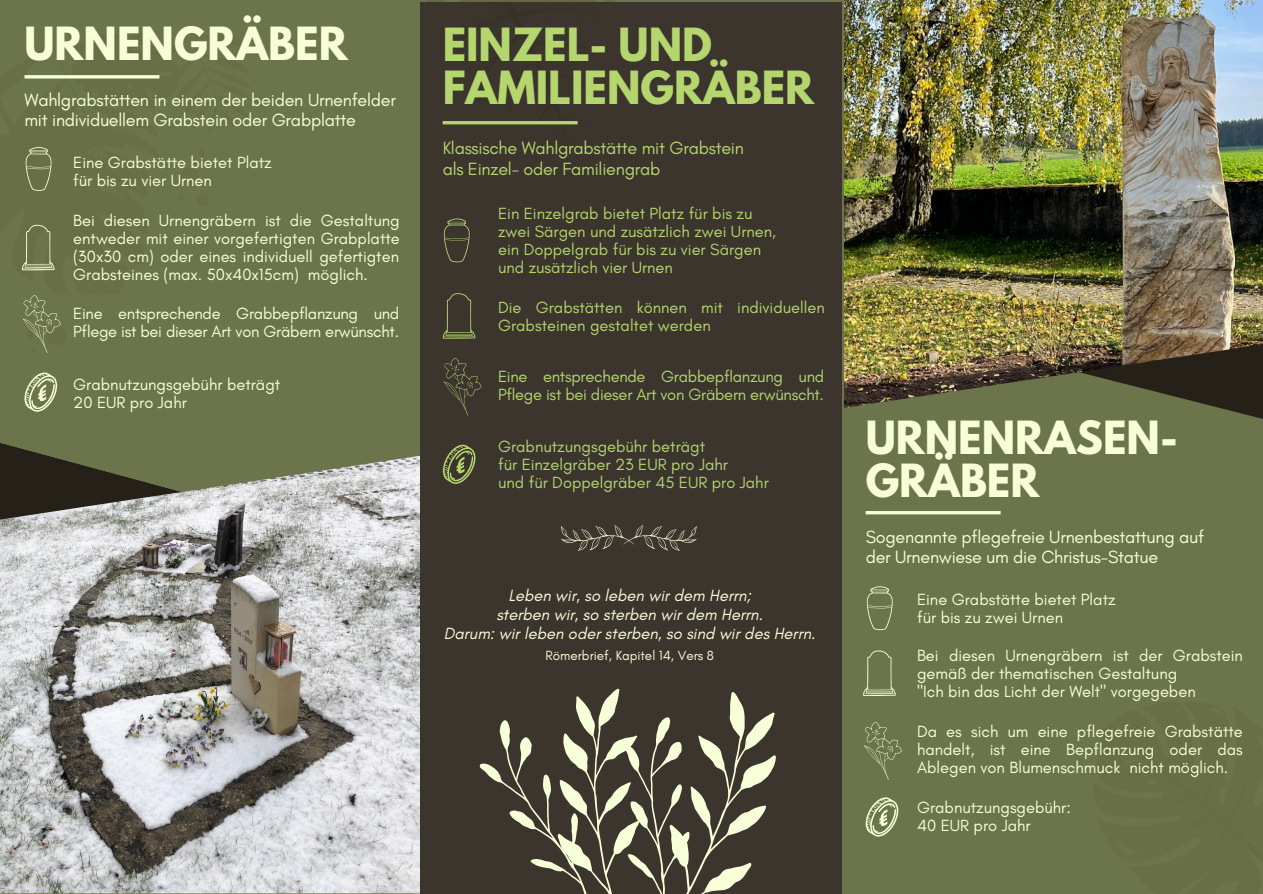
<style>
.page{position:relative;width:1263px;height:894px;background:#fff}
.page>*{position:absolute;margin:0;border:0;box-sizing:border-box;transform-origin:0 0}
.t1{font:700 40.5px/42.8px "League Spartan";color:#f7ffd9}
.t2{font:700 40.5px "League Spartan";color:#b5d56e}
.t3{font:18px/20.2px "Glacial Indifference";letter-spacing:-.015em;color:#f7ffd9}
.t4{font:18px/20.2px "Glacial Indifference";letter-spacing:-.015em;color:#b5d56e}
.t5{font:16.5px/18px "Glacial Indifference";color:#f7ffd9}
.t6{font:16.5px/18px "Glacial Indifference";color:#b5d56e}
.t7{font:italic 16.5px/18.8px "Glacial Indifference";color:#f7ffd9;text-align:center}
.t8{font:13.5px "Glacial Indifference";color:#f7ffd9}
</style>
<div class="page">
<div style="left:0;top:0;width:1263px;height:893px;background:#6c744b"></div>
<img style="left:0;top:455px;width:421px;height:438px">
<div style="left:421px;top:2px;width:421px;height:891px;background:#3b352d"></div>
<svg style="left:420px;top:0;width:162px;height:159px"></svg>
<svg style="left:479px;top:720px;width:95px;height:159px"></svg>
<svg style="left:574px;top:688px;width:202px;height:205px"></svg>
<svg style="left:1220px;top:408px;width:43px;height:11px"></svg>
<img style="left:844px;top:0;width:419px;height:408px">
<hr style="left:866px;top:511px;width:135px;height:3px;background:#f7ffd9">
<svg style="left:22px;top:75px;width:138px;height:278px"></svg>
<svg style="left:0;top:372px;width:190px;height:153px"></svg>
<hr style="left:443px;top:121px;width:135px;height:3px;background:#b5d56e">
<svg style="left:866px;top:586px;width:27px;height:44px"></svg>
<svg style="left:863px;top:650px;width:33px;height:46px"></svg>
<svg style="left:864px;top:722px;width:38px;height:58px"></svg>
<svg style="left:866px;top:797px;width:32px;height:39px"></svg>
<svg style="left:443px;top:218px;width:27px;height:44px"></svg>
<svg style="left:443px;top:293px;width:32px;height:46px"></svg>
<svg style="left:443px;top:358px;width:39px;height:58px"></svg>
<svg style="left:443px;top:444px;width:32px;height:40px"></svg>
<svg style="left:561px;top:525px;width:136px;height:25px"></svg>
<h1 class="t1" style="left:25px;top:27px;width:325px">URNENGRÄBER</h1>
<p class="t3" style="left:25px;top:89px;width:373px">Wahlgrabstätten in einem der beiden Urnenfelder</p>
<p class="t3" style="left:25px;top:109px;width:333px">mit individuellem Grabstein oder Grabplatte</p>
<p class="t5" style="left:73px;top:153px;width:200px">Eine Grabstätte bietet Platz für bis zu vier Urnen</p>
<p class="t5" style="left:73px;top:211px;width:328px;text-align:justify">Bei diesen Urnengräbern ist die Gestaltung entweder mit einer vorgefertigten Grabplatte (30x30 cm) oder eines individuell gefertigten Grabsteines (max. 50x40x15cm) möglich.</p>
<p class="t5" style="left:73px;top:304px;width:328px">Eine entsprechende Grabbepflanzung und<br>Pflege ist bei dieser Art von Gräbern erwünscht.</p>
<p class="t5" style="left:73px;top:374px;width:209px">Grabnutzungsgebühr beträgt<br>20 EUR pro Jahr</p>
<h1 class="t2" style="left:443px;top:25px;width:271px">EINZEL- UND</h1>
<h1 class="t2" style="left:443px;top:67px;width:373px">FAMILIENGRÄBER</h1>
<p class="t4" style="left:443px;top:138px;width:303px">Klassische Wahlgrabstätte mit Grabstein als Einzel- oder Familiengrab</p>
<p class="t6" style="left:498px;top:204px;width:279px">Ein Einzelgrab bietet Platz für bis zu zwei Särgen und zusätzlich zwei Urnen, ein Doppelgrab für bis zu vier Särgen und zusätzlich vier Urnen</p>
<p class="t6" style="left:498px;top:297px;width:328px">Die Grabstätten können mit individuellen<br>Grabsteinen gestaltet werden</p>
<p class="t6" style="left:498px;top:367px;width:328px">Eine entsprechende Grabbepflanzung und<br>Pflege ist bei dieser Art von Gräbern erwünscht.</p>
<p class="t6" style="left:498px;top:436px;width:272px">Grabnutzungsgebühr beträgt<br>für Einzelgräber 23 EUR pro Jahr<br>und für Doppelgräber 45 EUR pro Jahr</p>
<p class="t7" style="left:444px;top:586px;width:373px">Leben wir, so leben wir dem Herrn;<br>sterben wir, so sterben wir dem Herrn.<br>Darum: wir leben oder sterben, so sind wir des Herrn.</p>
<p class="t8" style="left:545px;top:646px;width:170px">Römerbrief, Kapitel 14, Vers 8</p>
<h1 class="t1" style="left:866px;top:421px;width:314px">URNENRASEN-<br>GRÄBER</h1>
<p class="t3" style="left:866px;top:526px;width:340px">Sogenannte pflegefreie Urnenbestattung auf der Urnenwiese um die Christus-Statue</p>
<p class="t5" style="left:917px;top:589px;width:200px">Eine Grabstätte bietet Platz für bis zu zwei Urnen</p>
<p class="t5" style="left:917px;top:645px;width:327px">Bei diesen Urnengräbern ist der Grabstein gemäß der thematischen Gestaltung<br>"Ich bin das Licht der Welt" vorgegeben</p>
<p class="t5" style="left:917px;top:722px;width:327px;text-align:justify">Da es sich um eine pflegefreie Grabstätte handelt, ist eine Bepflanzung oder das Ablegen von Blumenschmuck nicht möglich.</p>
<p class="t5" style="left:917px;top:798px;width:155px">Grabnutzungsgebühr:<br>40 EUR pro Jahr</p>
</div>
